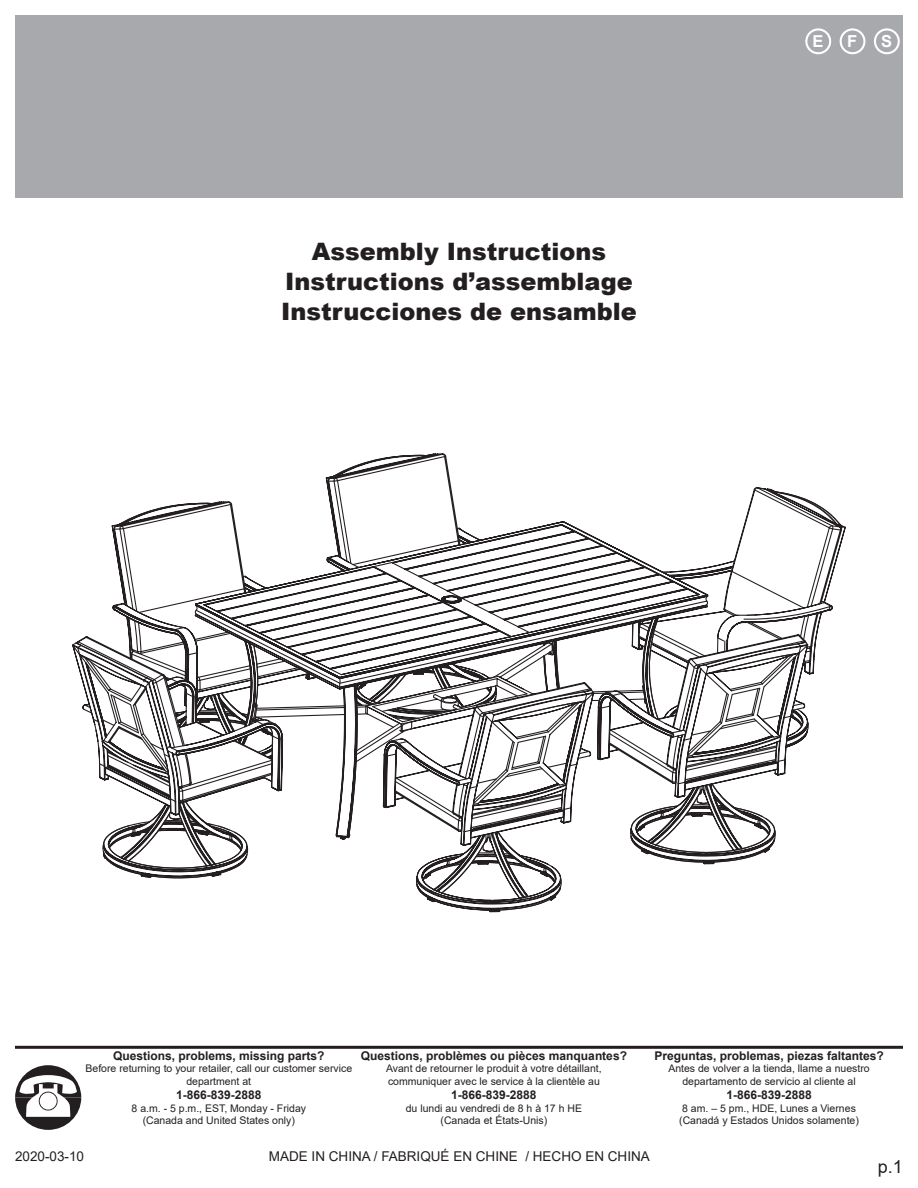
<style>
.page{position:relative;width:918px;height:1188px;background:#fff}
.page>*{position:absolute;margin:0;border:0;box-sizing:border-box;transform-origin:0 0}
.t1{font:900 24px "Arial";color:#231f20}
.t2{font:18px "Arial";color:#231f20}
.t3{font:700 16.5px "Arial";color:#fff}
.t4{font:13.5px "Arial";color:#231f20}
.t5{font:700 12px "Arial";color:#231f20}
.t6{font:10.5px/12.6px "Arial";color:#231f20;text-align:center}
</style>
<div class="page">
<div style="left:15px;top:15px;width:888px;height:182px;background:#a8a9ad"></div>
<div style="left:805px;top:28px;width:26px;height:26px;border:2px solid #fff;border-radius:50%"></div>
<div style="left:840px;top:28px;width:26px;height:26px;border:2px solid #fff;border-radius:50%"></div>
<div style="left:874px;top:28px;width:26px;height:26px;border:2px solid #fff;border-radius:50%"></div>
<svg style="left:15px;top:1065px;width:56px;height:65px"></svg>
<svg style="left:39px;top:1092px;width:19px;height:19px"></svg>
<div style="left:40px;top:1093px;width:17px;height:17px;background:#fff;border-radius:50%"></div>
<hr style="left:15px;top:1046px;width:888px;height:3px;background:#231f20">
<svg style="left:102px;top:819px;width:674px;height:91px"></svg>
<svg style="left:101px;top:779px;width:667px;height:40px"></svg>
<svg style="left:72px;top:453px;width:774px;height:326px"></svg>
<p class="t1" style="left:312px;top:234px;width:296px">Assembly Instructions</p>
<p class="t1" style="left:285px;top:264px;width:349px">Instructions d’assemblage</p>
<p class="t1" style="left:281px;top:294px;width:357px">Instrucciones de ensamble</p>
<p class="t3" style="left:812px;top:30px;width:13px">E</p>
<p class="t3" style="left:847px;top:30px;width:12px">F</p>
<p class="t3" style="left:881px;top:30px;width:13px">S</p>
<p class="t5" style="left:113px;top:1047px;width:213px">Questions, problems, missing parts?</p>
<p class="t6" style="left:86px;top:1062px;width:268px">Before returning to your retailer, call our customer service department at</p>
<p class="t5" style="left:176px;top:1087px;width:87px">1-866-839-2888</p>
<p class="t6" style="left:132px;top:1102px;width:176px">8 a.m. - 5 p.m., EST, Monday - Friday</p>
<p class="t6" style="left:143px;top:1114px;width:154px">(Canada and United States only)</p>
<p class="t5" style="left:361px;top:1047px;width:268px">Questions, problèmes ou pièces manquantes?</p>
<p class="t6" style="left:386px;top:1062px;width:217px;text-align:left">Avant de retourner le produit à votre détaillant, communiquer avec le service à la clientèle au</p>
<p class="t5" style="left:451px;top:1087px;width:87px">1-866-839-2888</p>
<p class="t6" style="left:406px;top:1102px;width:178px">du lundi au vendredi de 8 h à 17 h HE</p>
<p class="t6" style="left:441px;top:1114px;width:108px">(Canada et États-Unis)</p>
<p class="t5" style="left:654px;top:1047px;width:231px">Preguntas, problemas, piezas faltantes?</p>
<p class="t6" style="left:668px;top:1062px;width:203px">Antes de volver a la tienda, llame a nuestro departamento de servicio al cliente al</p>
<p class="t5" style="left:726px;top:1087px;width:87px">1-866-839-2888</p>
<p class="t6" style="left:682px;top:1102px;width:175px">8 am. – 5 pm., HDE, Lunes a Viernes</p>
<p class="t6" style="left:679px;top:1114px;width:181px">(Canadá y Estados Unidos solamente)</p>
<p class="t4" style="left:15px;top:1147px;width:71px">2020-03-10</p>
<p class="t4" style="left:269px;top:1147px;width:383px">MADE IN CHINA / FABRIQUÉ EN CHINE / HECHO EN CHINA</p>
<h2 class="t2" style="left:878px;top:1154px;width:27px">p.1</h2>
</div>
